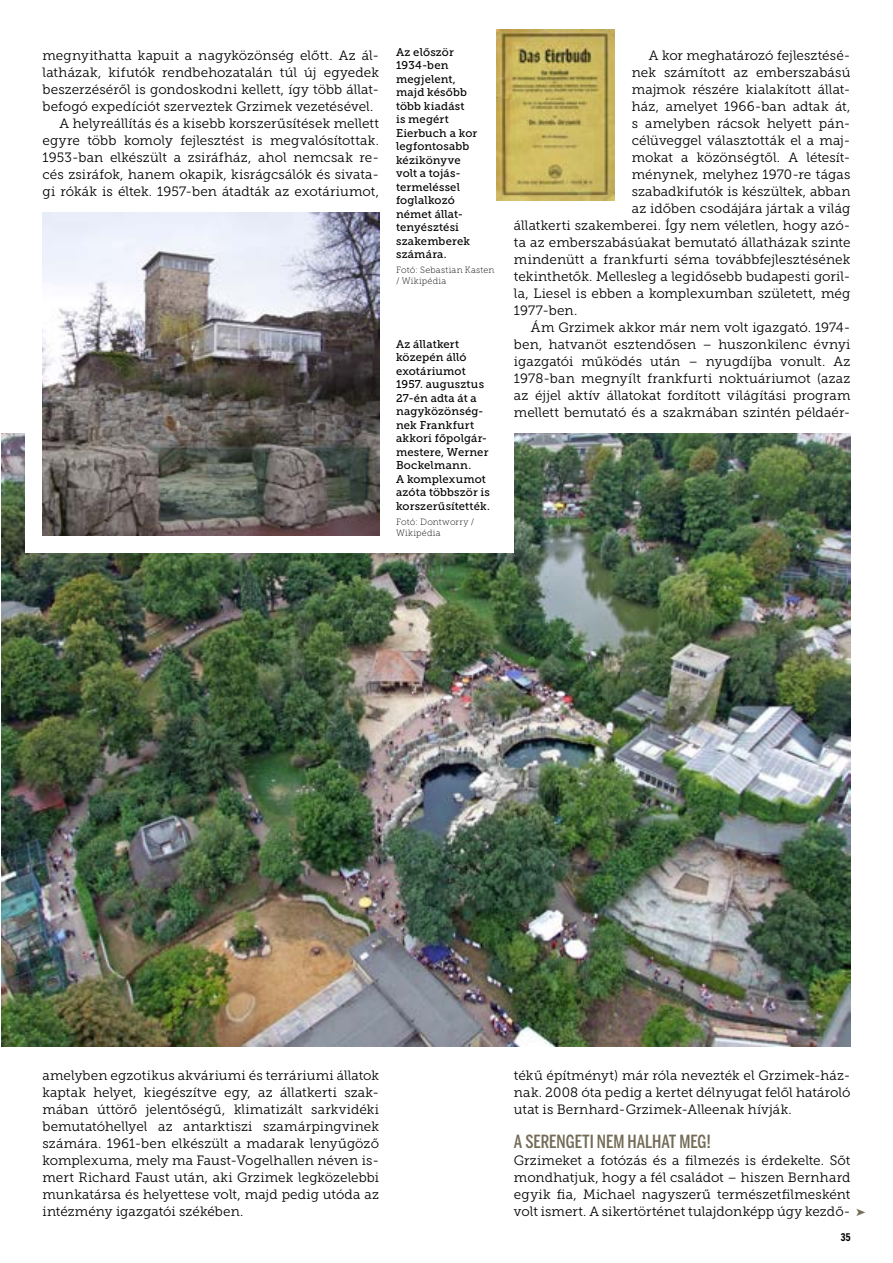
<style>
.page{position:relative;width:893px;height:1263px;background:#fff}
.page>*{position:absolute;margin:0;border:0;box-sizing:border-box;transform-origin:0 0}
.t1{font:500 18px "Benton Sans Comp";letter-spacing:-.005em;color:#726b56}
.t2{font:13.5px/17px "Museo Slab 300";letter-spacing:.005em;color:#000;text-align:justify}
.t3{font:11.25px/13.5px "Museo Slab 500";letter-spacing:.01em;color:#000}
.t4{font:700 10.5px "Benton Sans Comp";color:#000}
.t5{font:9px/10.8px "Museo Slab 100";letter-spacing:.03em;color:#000}
</style>
<div class="page">
<img style="left:1px;top:434px;width:849px;height:612px">
<div style="left:26px;top:247px;width:370px;height:306px;background:#fff"></div>
<img style="left:43px;top:213px;width:336px;height:323px">
<img style="left:497px;top:30px;width:118px;height:170px">
<div style="left:396px;top:339px;width:118px;height:214px;background:#fff"></div>
<p class="t2" style="left:43px;top:47px;width:338px">megnyithatta kapuit a nagyközönség előtt. Az ál-</p>
<p class="t2" style="left:43px;top:64px;width:338px">latházak, kifutók rendbehozatalán túl új egyedek</p>
<p class="t2" style="left:43px;top:81px;width:338px">beszerzéséről is gondoskodni kellett, így több állat-</p>
<p class="t2" style="left:43px;top:98px;width:333px">befogó expedíciót szerveztek Grzimek vezetésével.</p>
<p class="t2" style="left:60px;top:115px;width:321px">A helyreállítás és a kisebb korszerűsítések mellett</p>
<p class="t2" style="left:43px;top:132px;width:338px">egyre több komoly fejlesztést is megvalósítottak.</p>
<p class="t2" style="left:43px;top:149px;width:338px">1953-ban elkészült a zsiráfház, ahol nemcsak re-</p>
<p class="t2" style="left:43px;top:166px;width:338px">cés zsiráfok, hanem okapik, kisrágcsálók és sivata-</p>
<p class="t2" style="left:43px;top:183px;width:338px">gi rókák is éltek. 1957-ben átadták az exotáriumot,</p>
<p class="t3" style="left:396px;top:45px;width:83px">Az először<br>1934-ben megjelent, majd később több kiadást<br>is megért<br>Eierbuch a kor legfontosabb kézikönyve volt a tojás&shy;termeléssel foglalkozó német állat&shy;tenyésztési szakemberek számára.</p>
<p class="t5" style="left:396px;top:265px;width:100px">Fotó: Sebastian Kasten / Wikipédia</p>
<p class="t3" style="left:396px;top:337px;width:95px">Az állatkert közepén álló exotáriumot<br>1957. augusztus<br>27-én adta át a nagyközönség&shy;nek Frankfurt akkori főpolgár&shy;mestere, Werner<br>Bockelmann.<br>A komplexumot azóta többször is korszerűsítették.</p>
<p class="t5" style="left:396px;top:517px;width:80px">Fotó: Dontworry /<br>Wikipédia</p>
<p class="t2" style="left:649px;top:47px;width:203px">A kor meghatározó fejlesztésé-</p>
<p class="t2" style="left:632px;top:64px;width:220px">nek számított az emberszabású</p>
<p class="t2" style="left:632px;top:81px;width:220px">majmok részére kialakított állat-</p>
<p class="t2" style="left:632px;top:98px;width:220px">ház, amelyet 1966-ban adtak át,</p>
<p class="t2" style="left:632px;top:115px;width:220px">s amelyben rácsok helyett pán-</p>
<p class="t2" style="left:632px;top:132px;width:220px">célüveggel választották el a maj-</p>
<p class="t2" style="left:632px;top:149px;width:220px">mokat a közönségtől. A létesít-</p>
<p class="t2" style="left:632px;top:166px;width:220px">ménynek, melyhez 1970-re tágas</p>
<p class="t2" style="left:632px;top:183px;width:220px">szabadkifutók is készültek, abban</p>
<p class="t2" style="left:632px;top:200px;width:220px">az időben csodájára jártak a világ</p>
<p class="t2" style="left:514px;top:217px;width:338px">állatkerti szakemberei. Így nem véletlen, hogy azó-</p>
<p class="t2" style="left:514px;top:234px;width:338px">ta az emberszabásúakat bemutató állatházak szinte</p>
<p class="t2" style="left:514px;top:251px;width:338px">mindenütt a frankfurti séma továbbfejlesztésének</p>
<p class="t2" style="left:514px;top:268px;width:338px">tekinthetők. Mellesleg a legidősebb budapesti goril-</p>
<p class="t2" style="left:514px;top:285px;width:338px">la, Liesel is ebben a komplexumban született, még</p>
<p class="t2" style="left:514px;top:302px;width:65px">1977-ben.</p>
<p class="t2" style="left:531px;top:319px;width:321px">Ám Grzimek akkor már nem volt igazgató. 1974-</p>
<p class="t2" style="left:514px;top:336px;width:338px">ben, hatvanöt esztendősen – huszonkilenc évnyi</p>
<p class="t2" style="left:514px;top:353px;width:338px">igazgatói működés után – nyugdíjba vonult. Az</p>
<p class="t2" style="left:514px;top:370px;width:338px">1978-ban megnyílt frankfurti noktuáriumot (azaz</p>
<p class="t2" style="left:514px;top:387px;width:338px">az éjjel aktív állatokat fordított világítási program</p>
<p class="t2" style="left:514px;top:404px;width:338px">mellett bemutató és a szakmában szintén példaér-</p>
<p class="t2" style="left:43px;top:1067px;width:338px">amelyben egzotikus akváriumi és terráriumi állatok kaptak helyet, kiegészítve egy, az állatkerti szak&shy;mában úttörő jelentőségű, klimatizált sarkvidéki bemutatóhellyel az antarktiszi szamárpingvinek számára. 1961-ben elkészült a madarak lenyűgöző komplexuma, mely ma Faust-Vogelhallen néven is&shy;mert Richard Faust után, aki Grzimek legközelebbi munkatársa és helyettese volt, majd pedig utóda az intézmény igazgatói székében.</p>
<p class="t2" style="left:514px;top:1067px;width:338px">tékű építményt) már róla nevezték el Grzimek-ház&shy;nak. 2008 óta pedig a kertet délnyugat felől határoló utat is Bernhard-Grzimek-Alleenak hívják.</p>
<h1 class="t1" style="left:514px;top:1131px;width:199px">A SERENGETI NEM HALHAT MEG!</h1>
<p class="t2" style="left:514px;top:1152px;width:338px">Grzimeket a fotózás és a filmezés is érdekelte. Sőt mondhatjuk, hogy a fél családot – hiszen Bernhard egyik fia, Michael nagyszerű természetfilmesként volt ismert. A sikertörténet tulajdonképp úgy kezdő-</p>
<p class="t4" style="left:841px;top:1231px;width:11px">35</p>
</div>
